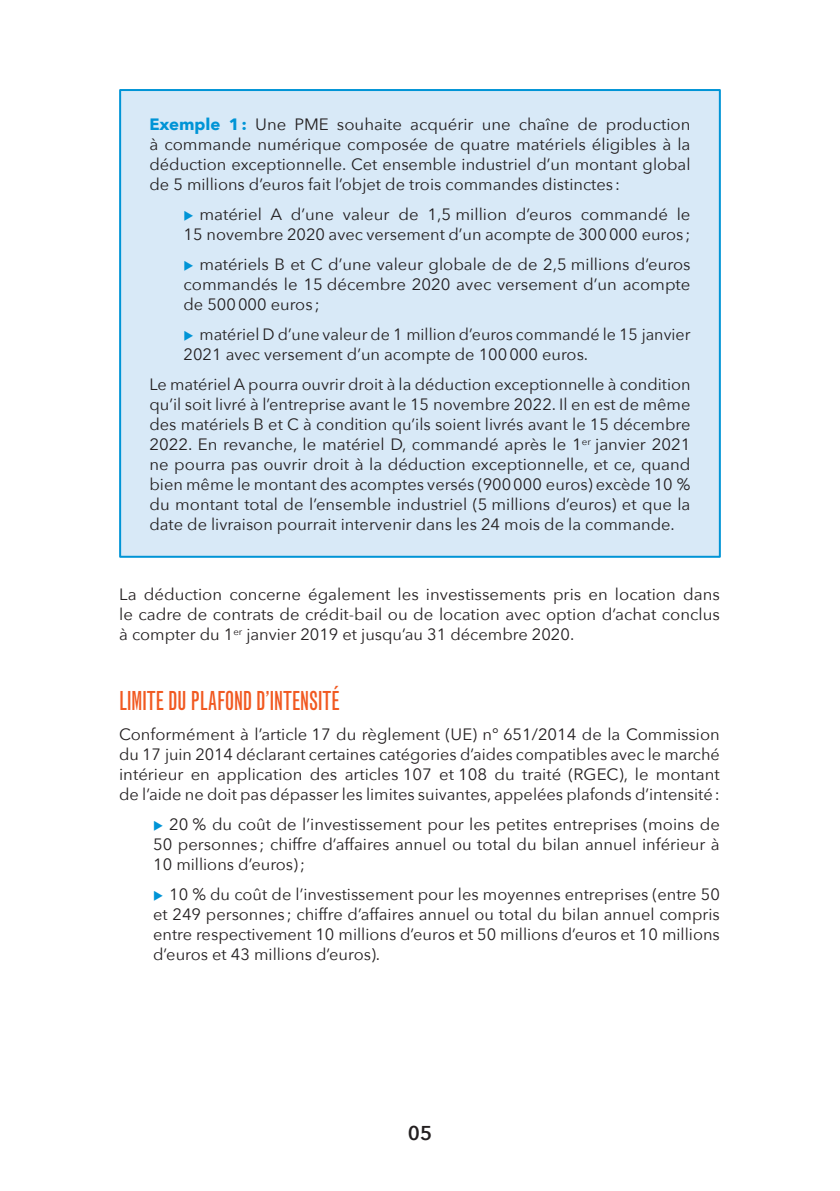
<style>
.page{position:relative;width:840px;height:1191px;background:#fff}
.page>*{position:absolute;margin:0;border:0;box-sizing:border-box;transform-origin:0 0}
.t1{font:extra-condensed 26px "Grotesque";color:#f15921}
.t2{font:600 20px "Avenir Next";color:#231f20}
.t3{font:16.4px/20px "Avenir Next";color:#231f20;text-align:justify}
.s1{font-weight:700;color:#0094d6}
</style>
<div class="page">
<div style="left:119px;top:89px;width:602px;height:469px;background:#d8e9f7"></div>
<svg style="left:184px;top:211px;width:9px;height:10px"></svg>
<svg style="left:184px;top:261px;width:9px;height:10px"></svg>
<svg style="left:184px;top:331px;width:9px;height:10px"></svg>
<p class="t3" style="left:149px;top:114px;width:542px"><span class="s1">Exemple 1:</span> Une PME souhaite acquérir une chaîne de production à commande numérique composée de quatre matériels éligibles à la déduction exceptionnelle. Cet ensemble industriel d’un montant global de 5 millions d’euros fait l’objet de trois commandes distinctes :</p>
<p class="t3" style="left:183px;top:204px;width:508px;text-align:right">matériel A d’une valeur de 1,5 million d’euros commandé le<br>15 novembre 2020 avec versement d’un acompte de 300000 euros ;</p>
<p class="t3" style="left:183px;top:254px;width:508px;text-indent:16px">matériels B et C d’une valeur globale de de 2,5 millions d’euros commandés le 15 décembre 2020 avec versement d’un acompte de 500000 euros ;</p>
<p class="t3" style="left:183px;top:324px;width:508px;text-indent:16px">matériel D d’une valeur de 1 million d’euros commandé le 15 janvier<br>2021 avec versement d’un acompte de 100000 euros.</p>
<p class="t3" style="left:149px;top:374px;width:542px">Le matériel A pourra ouvrir droit à la déduction exceptionnelle à condition qu’il soit livré à l’entreprise avant le 15 novembre 2022. Il en est de même des matériels B et C à condition qu’ils soient livrés avant le 15 décembre 2022. En revanche, le matériel D, commandé après le 1<sup>er</sup> janvier 2021 ne pourra pas ouvrir droit à la déduction exceptionnelle, et ce, quand bien même le montant des acomptes versés (900000 euros) excède 10 % du montant total de l’ensemble industriel (5 millions d’euros) et que la date de livraison pourrait intervenir dans les 24 mois de la commande.</p>
<p class="t3" style="left:119px;top:584px;width:602px">La déduction concerne également les investissements pris en location dans le cadre de contrats de crédit-bail ou de location avec option d’achat conclus à compter du 1<sup>er</sup> janvier 2019 et jusqu’au 31 décembre 2020.</p>
<h1 class="t1" style="left:119px;top:685px;width:222px">LIMITE DU PLAFOND D’INTENSITÉ</h1>
<p class="t3" style="left:119px;top:724px;width:602px">Conformément à l’article 17 du règlement (UE) n° 651/2014 de la Commission du 17 juin 2014 déclarant certaines catégories d’aides compatibles avec le marché intérieur en application des articles 107 et 108 du traité (RGEC), le montant de l’aide ne doit pas dépasser les limites suivantes, appelées plafonds d’intensité:</p>
<p class="t3" style="left:153px;top:814px;width:568px;text-indent:16px">20 % du coût de l’investissement pour les petites entreprises (moins de 50 personnes ; chiffre d’affaires annuel ou total du bilan annuel inférieur à 10 millions d’euros);</p>
<p class="t3" style="left:153px;top:884px;width:568px;text-indent:16px">10 % du coût de l’investissement pour les moyennes entreprises (entre 50 et 249 personnes ; chiffre d’affaires annuel ou total du bilan annuel compris entre respectivement 10 millions d’euros et 50 millions d’euros et 10 millions d’euros et 43 millions d’euros).</p>
<p class="t2" style="left:407px;top:1116px;width:26px">05</p>
</div>
